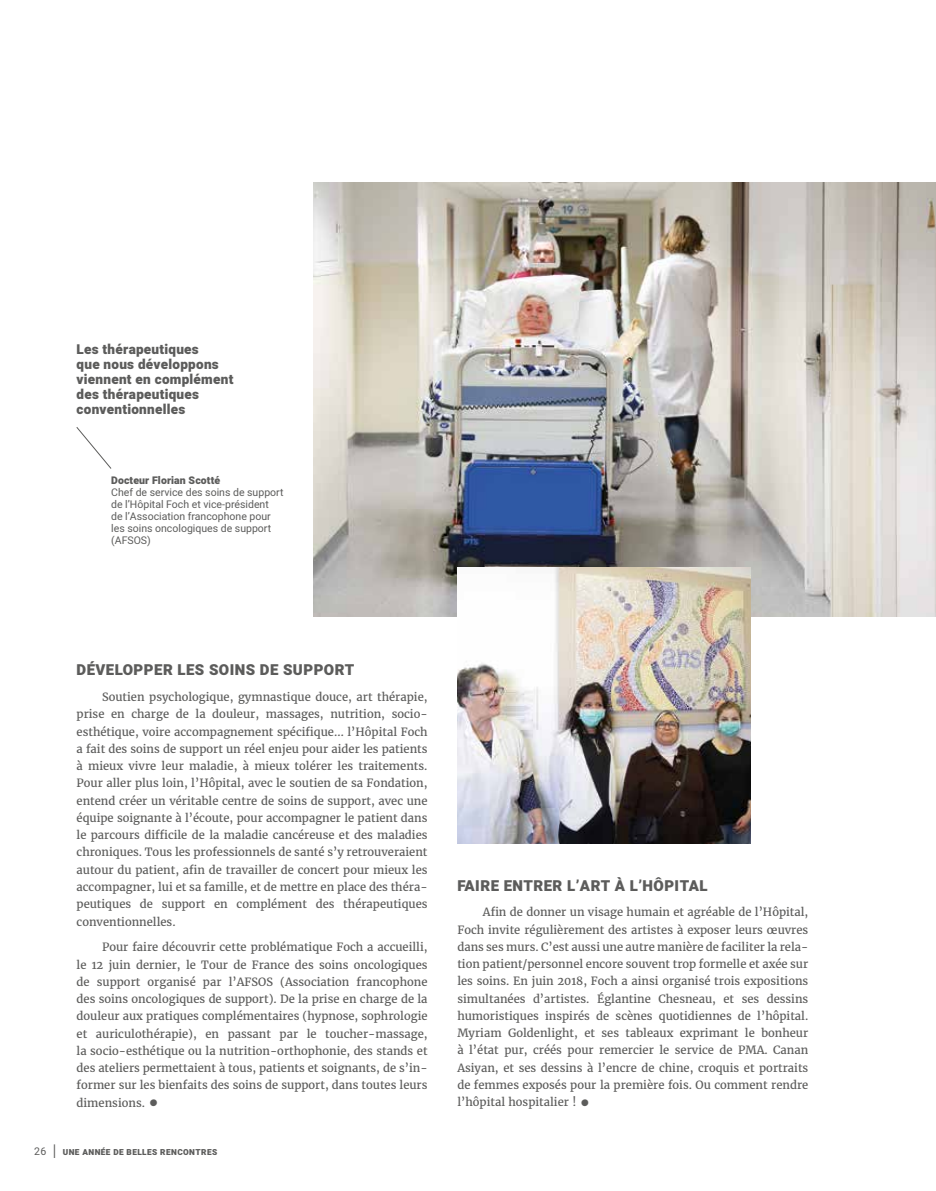
<style>
.page{position:relative;width:936px;height:1191px;background:#fff}
.page>*{position:absolute;margin:0;border:0;box-sizing:border-box;transform-origin:0 0}
.t1{font:900 15px "Heebo";letter-spacing:.03em;color:#5c5c5b}
.t2{font:900 13.5px/15px "Heebo";letter-spacing:.02em;color:#5c5c5b}
.t3{font:11.25px/17.2px "Merriweather";color:#5c5c5b;text-align:justify}
.t4{font:10.5px/12px "Heebo";color:#5c5c5b}
.t5{font:900 10.5px "Heebo";letter-spacing:.01em;color:#5c5c5b}
.t6{font:900 8.25px "Heebo";letter-spacing:.05em;color:#5c5c5b}
.s1{font-weight:900;font-size:24px}
.s2{font-size:18.9px}
</style>
<div class="page">
<img style="left:314px;top:183px;width:621px;height:434px">
<svg style="left:76px;top:427px;width:36px;height:42px"></svg>
<img style="left:457px;top:567px;width:293px;height:277px">
<p class="t2" style="left:77px;top:343px;width:158px">Les thérapeutiques<br>que nous développons viennent en complément des thérapeutiques conventionnelles</p>
<p class="t5" style="left:111px;top:473px;width:111px">Docteur Florian Scotté</p>
<p class="t4" style="left:111px;top:486px;width:174px">Chef de service des soins de support de l’Hôpital Foch et vice-président<br>de l’Association francophone pour les soins oncologiques de support (AFSOS)</p>
<h1 class="t1" style="left:77px;top:659px;width:279px">DÉVELOPPER LES SOINS DE SUPPORT</h1>
<p class="t3" style="left:77px;top:688px;width:352px;text-indent:26px">Soutien psychologique, gymnastique douce, art thérapie, prise en charge de la douleur, massages, nutrition, socio&shy;esthétique, voire accompagnement spécifique… l’Hôpital Foch a fait des soins de support un réel enjeu pour aider les patients à mieux vivre leur maladie, à mieux tolérer les traitements.<br>Pour aller plus loin, l’Hôpital, avec le soutien de sa Fondation, entend créer un véritable centre de soins de support, avec une équipe soignante à l’écoute, pour accompagner le patient dans le parcours difficile de la maladie cancéreuse et des maladies chroniques. Tous les professionnels de santé s’y retrouveraient autour du patient, afin de travailler de concert pour mieux les accompagner, lui et sa famille, et de mettre en place des théra&shy;peutiques de support en complément des thérapeutiques conventionnelles.</p>
<p class="t3" style="left:77px;top:938px;width:352px;text-indent:26px">Pour faire découvrir cette problématique Foch a accueilli, le 12 juin dernier, le Tour de France des soins oncologiques de support organisé par l’AFSOS (Association francophone des soins oncologiques de support). De la prise en charge de la douleur aux pratiques complémentaires (hypnose, sophrologie et auriculothérapie), en passant par le toucher-massage, la socio-esthétique ou la nutrition-orthophonie, des stands et des ateliers permettaient à tous, patients et soignants, de s’in&shy;former sur les bienfaits des soins de support, dans toutes leurs dimensions. <span class="s1">•</span></p>
<p class="t4" style="left:34px;top:1145px;width:23px">26 <span class="s2">I</span></p>
<p class="t6" style="left:63px;top:1146px;width:156px">UNE ANNÉE DE BELLES RENCONTRES</p>
<h1 class="t1" style="left:457px;top:874px;width:252px">FAIRE ENTRER L’ART À L’HÔPITAL</h1>
<p class="t3" style="left:457px;top:903px;width:352px;text-indent:26px">Afin de donner un visage humain et agréable de l’Hôpital, Foch invite régulièrement des artistes à exposer leurs œuvres dans ses murs. C’est aussi une autre manière de faciliter la rela&shy;tion patient/personnel encore souvent trop formelle et axée sur les soins. En juin 2018, Foch a ainsi organisé trois expositions simultanées d’artistes. Églantine Chesneau, et ses dessins humoristiques inspirés de scènes quotidiennes de l’hôpital.<br>Myriam Goldenlight, et ses tableaux exprimant le bonheur à l’état pur, créés pour remercier le service de PMA. Canan Asiyan, et ses dessins à l’encre de chine, croquis et portraits de femmes exposés pour la première fois. Ou comment rendre l’hôpital hospitalier ! <span class="s1">•</span></p>
</div>
